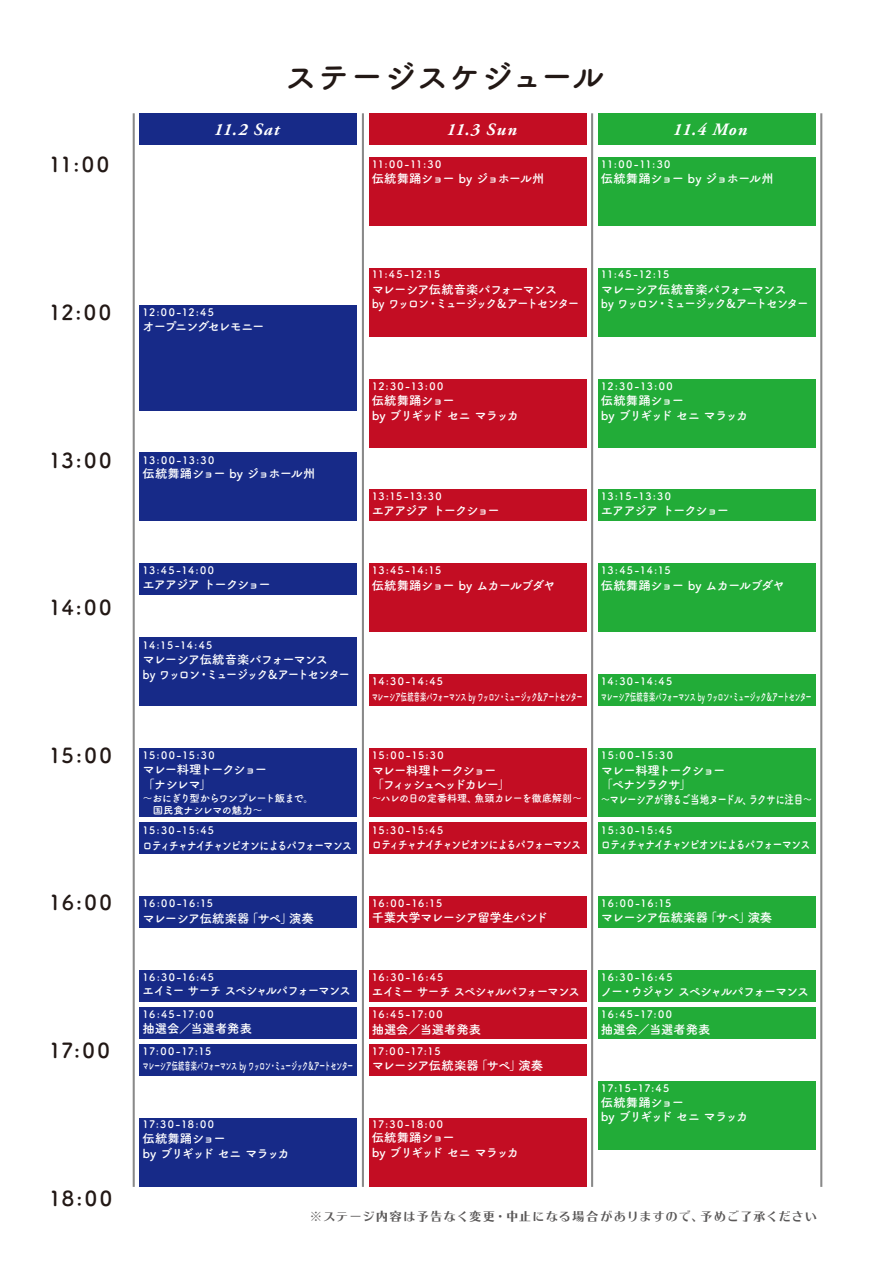
<style>
.page{position:relative;width:893px;height:1263px;background:#fff}
.page>*{position:absolute;margin:0;border:0;box-sizing:border-box;transform-origin:0 0}
.t1{font:700 33px "Tsuku A Rd Gothic";letter-spacing:-.025em;color:#221815}
.t2{font:700 20.7px "Tsuku A Rd Gothic";letter-spacing:.085em;color:#221815}
.t3{font:italic 700 17.25px "Adobe Garamond Pro";letter-spacing:.065em;color:#fff}
.t4{font:700 12.45px/14.9px "Tsuku A Rd Gothic";letter-spacing:-.09em;color:#fff}
.t5{font:700 12.45px "Tsuku A Rd Gothic";letter-spacing:-.09em;color:#fff;scale:.82 1}
.t6{font:700 12.45px "Tsuku A Rd Gothic";letter-spacing:-.07em;color:#fff}
.t7{font:700 12.45px "Tsuku A Rd Gothic";letter-spacing:-.06em;color:#fff}
.t8{font:12.45px "Kan 415 Typos Std";letter-spacing:.075em;color:#595757}
.t9{font:700 12.45px "Tsuku A Rd Gothic";letter-spacing:-.09em;color:#fff;scale:.94 1}
.t10{font:700 12.45px "Tsuku A Rd Gothic";letter-spacing:-.11em;color:#fff}
.t11{font:700 12.45px "Tsuku A Rd Gothic";letter-spacing:-.115em;color:#fff}
.t12{font:700 12.45px "Tsuku A Rd Gothic";letter-spacing:-.005em;color:#fff}
.t13{font:700 12.45px/14.9px "Tsuku A Rd Gothic";letter-spacing:-.13em;color:#fff}
.t14{font:700 12.45px "Tsuku A Rd Gothic";letter-spacing:-.045em;color:#fff}
.t15{font:700 11.4px "Tsuku A Rd Gothic";letter-spacing:-.09em;color:#fff;scale:.55 1}
.t16{font:700 10.35px "Tsuku A Rd Gothic";letter-spacing:.055em;color:#fff}
.t17{font:700 10.35px/12.5px "Tsuku A Rd Gothic";letter-spacing:-.065em;color:#fff}
.t18{font:700 10.35px "Tsuku A Rd Gothic";letter-spacing:-.01em;color:#fff}
</style>
<div class="page">
<hr style="left:133px;top:113px;width:2px;height:1074px;background:#898989">
<hr style="left:362px;top:113px;width:2px;height:1074px;background:#898989">
<hr style="left:591px;top:113px;width:2px;height:1074px;background:#898989">
<hr style="left:820px;top:113px;width:2px;height:1074px;background:#898989">
<div style="left:140px;top:113px;width:217px;height:32px;background:#172a88"></div>
<div style="left:140px;top:563px;width:217px;height:32px;background:#172a88"></div>
<div style="left:140px;top:822px;width:217px;height:32px;background:#172a88"></div>
<div style="left:140px;top:896px;width:217px;height:32px;background:#172a88"></div>
<div style="left:140px;top:970px;width:217px;height:32px;background:#172a88"></div>
<div style="left:140px;top:1007px;width:217px;height:32px;background:#172a88"></div>
<div style="left:140px;top:1044px;width:217px;height:31px;background:#172a88"></div>
<div style="left:369px;top:489px;width:217px;height:32px;background:#c30d23"></div>
<div style="left:369px;top:674px;width:217px;height:32px;background:#c30d23"></div>
<div style="left:369px;top:822px;width:217px;height:32px;background:#c30d23"></div>
<div style="left:369px;top:896px;width:217px;height:32px;background:#c30d23"></div>
<div style="left:369px;top:970px;width:217px;height:32px;background:#c30d23"></div>
<div style="left:369px;top:1007px;width:217px;height:32px;background:#c30d23"></div>
<div style="left:369px;top:1044px;width:217px;height:31px;background:#c30d23"></div>
<div style="left:598px;top:489px;width:217px;height:32px;background:#22ac38"></div>
<div style="left:598px;top:674px;width:217px;height:32px;background:#22ac38"></div>
<div style="left:598px;top:822px;width:217px;height:32px;background:#22ac38"></div>
<div style="left:598px;top:896px;width:217px;height:32px;background:#22ac38"></div>
<div style="left:598px;top:970px;width:217px;height:32px;background:#22ac38"></div>
<div style="left:598px;top:1007px;width:217px;height:32px;background:#22ac38"></div>
<div style="left:369px;top:113px;width:217px;height:32px;background:#c30d23"></div>
<div style="left:598px;top:113px;width:217px;height:32px;background:#22ac38"></div>
<div style="left:140px;top:305px;width:217px;height:105px;background:#172a88"></div>
<div style="left:140px;top:452px;width:217px;height:69px;background:#172a88"></div>
<div style="left:140px;top:637px;width:217px;height:69px;background:#172a88"></div>
<div style="left:140px;top:748px;width:217px;height:69px;background:#172a88"></div>
<div style="left:140px;top:1117px;width:217px;height:69px;background:#172a88"></div>
<div style="left:369px;top:157px;width:217px;height:69px;background:#c30d23"></div>
<div style="left:369px;top:268px;width:217px;height:69px;background:#c30d23"></div>
<div style="left:369px;top:378px;width:217px;height:69px;background:#c30d23"></div>
<div style="left:369px;top:563px;width:217px;height:69px;background:#c30d23"></div>
<div style="left:369px;top:748px;width:217px;height:69px;background:#c30d23"></div>
<div style="left:369px;top:1117px;width:217px;height:69px;background:#c30d23"></div>
<div style="left:598px;top:157px;width:217px;height:69px;background:#22ac38"></div>
<div style="left:598px;top:268px;width:217px;height:69px;background:#22ac38"></div>
<div style="left:598px;top:378px;width:217px;height:69px;background:#22ac38"></div>
<div style="left:598px;top:563px;width:217px;height:69px;background:#22ac38"></div>
<div style="left:598px;top:748px;width:217px;height:69px;background:#22ac38"></div>
<div style="left:598px;top:1080px;width:217px;height:69px;background:#22ac38"></div>
<h2 class="t2" style="left:49px;top:148px;width:62px">11:00</h2>
<h1 class="t1" style="left:285px;top:51px;width:321px">ステージスケジュール</h1>
<h3 class="t3" style="left:214px;top:120px;width:67px">11.2 Sat</h3>
<h3 class="t3" style="left:446px;top:120px;width:72px">11.3 Sun</h3>
<h3 class="t3" style="left:673px;top:120px;width:76px">11.4 Mon</h3>
<p class="t16" style="left:372px;top:156px;width:71px">11:00-11:30</p>
<p class="t6" style="left:372px;top:168px;width:174px">伝統舞踊ショー by ジョホール州</p>
<p class="t16" style="left:601px;top:156px;width:71px">11:00-11:30</p>
<p class="t6" style="left:601px;top:168px;width:174px">伝統舞踊ショー by ジョホール州</p>
<h2 class="t2" style="left:49px;top:296px;width:64px">12:00</h2>
<h2 class="t2" style="left:49px;top:444px;width:64px">13:00</h2>
<h2 class="t2" style="left:49px;top:591px;width:64px">14:00</h2>
<h2 class="t2" style="left:49px;top:739px;width:65px">15:00</h2>
<h2 class="t2" style="left:49px;top:887px;width:65px">16:00</h2>
<h2 class="t2" style="left:49px;top:1034px;width:63px">17:00</h2>
<h2 class="t2" style="left:49px;top:1182px;width:65px">18:00</h2>
<p class="t16" style="left:142px;top:305px;width:73px">12:00-12:45</p>
<p class="t11" style="left:142px;top:317px;width:124px">オープニングセレモニー</p>
<p class="t16" style="left:142px;top:452px;width:73px">13:00-13:30</p>
<p class="t6" style="left:142px;top:464px;width:174px">伝統舞踊ショー by ジョホール州</p>
<p class="t16" style="left:372px;top:266px;width:70px">11:45-12:15</p>
<p class="t4" style="left:372px;top:281px;width:209px">マレーシア伝統音楽パフォーマンス<br>by ワッロン・ミュージック＆アートセンター</p>
<p class="t16" style="left:601px;top:266px;width:70px">11:45-12:15</p>
<p class="t4" style="left:601px;top:281px;width:209px">マレーシア伝統音楽パフォーマンス<br>by ワッロン・ミュージック＆アートセンター</p>
<p class="t16" style="left:372px;top:378px;width:73px">12:30-13:00</p>
<p class="t16" style="left:601px;top:378px;width:73px">12:30-13:00</p>
<p class="t4" style="left:372px;top:392px;width:149px">伝統舞踊ショー<br>by ブリギッド セニ マラッカ</p>
<p class="t4" style="left:601px;top:392px;width:149px">伝統舞踊ショー<br>by ブリギッド セニ マラッカ</p>
<p class="t16" style="left:372px;top:488px;width:71px">13:15-13:30</p>
<p class="t16" style="left:601px;top:488px;width:71px">13:15-13:30</p>
<p class="t10" style="left:372px;top:501px;width:130px">エアアジア トークショー</p>
<p class="t10" style="left:601px;top:501px;width:130px">エアアジア トークショー</p>
<p class="t16" style="left:142px;top:562px;width:73px">13:45-14:00</p>
<p class="t16" style="left:372px;top:562px;width:71px">13:45-14:15</p>
<p class="t16" style="left:601px;top:562px;width:71px">13:45-14:15</p>
<p class="t10" style="left:142px;top:575px;width:130px">エアアジア トークショー</p>
<p class="t4" style="left:372px;top:577px;width:185px">伝統舞踊ショー by ムカールブダヤ</p>
<p class="t4" style="left:601px;top:577px;width:185px">伝統舞踊ショー by ムカールブダヤ</p>
<p class="t16" style="left:142px;top:637px;width:71px">14:15-14:45</p>
<p class="t4" style="left:142px;top:651px;width:209px">マレーシア伝統音楽パフォーマンス<br>by ワッロン・ミュージック＆アートセンター</p>
<p class="t16" style="left:372px;top:673px;width:73px">14:30-14:45</p>
<p class="t16" style="left:601px;top:673px;width:73px">14:30-14:45</p>
<p class="t15" style="left:372px;top:688px;width:385px">マレーシア伝統音楽パフォーマンス by ワッロン・ミュージック＆アートセンター</p>
<p class="t15" style="left:601px;top:688px;width:385px">マレーシア伝統音楽パフォーマンス by ワッロン・ミュージック＆アートセンター</p>
<p class="t16" style="left:142px;top:747px;width:74px">15:00-15:30</p>
<p class="t16" style="left:372px;top:747px;width:74px">15:00-15:30</p>
<p class="t16" style="left:601px;top:747px;width:74px">15:00-15:30</p>
<p class="t4" style="left:142px;top:761px;width:126px">マレー料理トークショー「ナシレマ」</p>
<p class="t17" style="left:142px;top:791px;width:173px">～おにぎり型からワンプレート飯まで。　国民食ナシレマの魅力～</p>
<p class="t5" style="left:142px;top:835px;width:257px">ロティチャナイチャンピオンによるパフォーマンス</p>
<p class="t16" style="left:142px;top:822px;width:73px">15:30-15:45</p>
<p class="t13" style="left:372px;top:762px;width:140px">マレー料理トークショー「フィッシュヘッドカレー」</p>
<p class="t18" style="left:372px;top:790px;width:212px">～ハレの日の定番料理、魚頭カレーを徹底解剖～</p>
<p class="t5" style="left:372px;top:834px;width:257px">ロティチャナイチャンピオンによるパフォーマンス</p>
<p class="t16" style="left:372px;top:822px;width:73px">15:30-15:45</p>
<p class="t4" style="left:601px;top:762px;width:213px">マレー料理トークショー<br>「ペナンラクサ」　<br>～マレーシアが誇るご当地ヌードル、ラクサに注目～</p>
<p class="t5" style="left:601px;top:834px;width:257px">ロティチャナイチャンピオンによるパフォーマンス</p>
<p class="t16" style="left:601px;top:822px;width:73px">15:30-15:45</p>
<p class="t16" style="left:142px;top:895px;width:72px">16:00-16:15</p>
<p class="t7" style="left:142px;top:908px;width:173px">マレーシア伝統楽器「サペ」演奏</p>
<p class="t16" style="left:372px;top:895px;width:72px">16:00-16:15</p>
<p class="t14" style="left:372px;top:908px;width:178px">千葉大学マレーシア留学生バンド</p>
<p class="t16" style="left:601px;top:895px;width:72px">16:00-16:15</p>
<p class="t7" style="left:601px;top:908px;width:173px">マレーシア伝統楽器「サペ」演奏</p>
<p class="t16" style="left:142px;top:969px;width:73px">16:30-16:45</p>
<p class="t16" style="left:142px;top:1006px;width:73px">16:45-17:00</p>
<p class="t16" style="left:142px;top:1043px;width:70px">17:00-17:15</p>
<p class="t9" style="left:142px;top:981px;width:223px">エイミー サーチ スペシャルパフォーマンス</p>
<p class="t12" style="left:142px;top:1019px;width:111px">抽選会／当選者発表</p>
<p class="t15" style="left:142px;top:1057px;width:385px">マレーシア伝統音楽パフォーマンス by ワッロン・ミュージック＆アートセンター</p>
<p class="t16" style="left:372px;top:969px;width:73px">16:30-16:45</p>
<p class="t16" style="left:372px;top:1006px;width:73px">16:45-17:00</p>
<p class="t16" style="left:372px;top:1043px;width:70px">17:00-17:15</p>
<p class="t9" style="left:372px;top:981px;width:223px">エイミー サーチ スペシャルパフォーマンス</p>
<p class="t12" style="left:372px;top:1019px;width:111px">抽選会／当選者発表</p>
<p class="t7" style="left:372px;top:1056px;width:173px">マレーシア伝統楽器「サペ」演奏</p>
<p class="t16" style="left:142px;top:1116px;width:73px">17:30-18:00</p>
<p class="t16" style="left:372px;top:1116px;width:73px">17:30-18:00</p>
<p class="t4" style="left:142px;top:1130px;width:149px">伝統舞踊ショー<br>by ブリギッド セニ マラッカ</p>
<p class="t4" style="left:372px;top:1129px;width:149px">伝統舞踊ショー<br>by ブリギッド セニ マラッカ</p>
<p class="t16" style="left:601px;top:969px;width:73px">16:30-16:45</p>
<p class="t16" style="left:601px;top:1006px;width:73px">16:45-17:00</p>
<p class="t11" style="left:601px;top:981px;width:210px">ノー・ウジャン スペシャルパフォーマンス</p>
<p class="t12" style="left:601px;top:1019px;width:111px">抽選会／当選者発表</p>
<p class="t16" style="left:601px;top:1080px;width:70px">17:15-17:45</p>
<p class="t4" style="left:601px;top:1094px;width:149px">伝統舞踊ショー<br>by ブリギッド セニ マラッカ</p>
<p class="t8" style="left:310px;top:1209px;width:509px">※ステージ内容は予告なく変更・中止になる場合がありますので、予めご了承ください</p>
</div>
